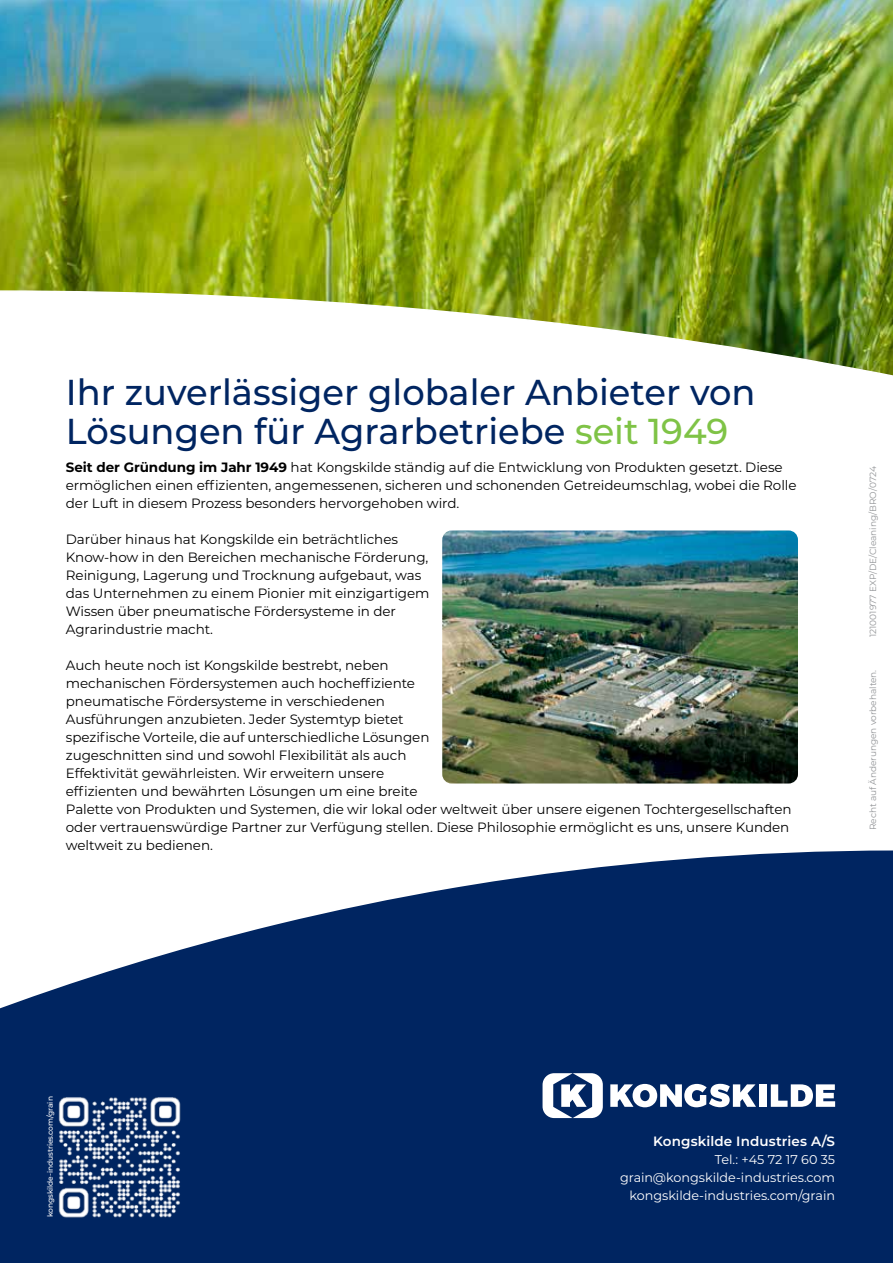
<style>
.page{position:relative;width:893px;height:1263px;background:#fff}
.page>*{position:absolute;margin:0;border:0;box-sizing:border-box;transform-origin:0 0}
.t1{font:500 36px/39px "Montserrat";color:#002561}
.t2{font:13.5px/18px "Montserrat";letter-spacing:-.005em;color:#000}
.t3{font:600 13.5px "Montserrat";letter-spacing:.01em;color:#fff}
.t4{font:12.75px/18px "Montserrat";color:#fff;text-align:right}
.t5{font:9px "Montserrat";letter-spacing:-.005em;color:#939598}
.t6{font:500 7.5px "Montserrat";letter-spacing:-.01em;color:#fff}
.s1{color:#7fc346}
.s2{font-weight:700}
</style>
<div class="page">
<svg style="left:0;top:850px;width:893px;height:413px;background:#224276"></svg>
<img style="left:56px;top:1093px;width:127px;height:127px">
<svg style="left:610px;top:1084px;width:146px;height:23px"></svg>
<div style="left:759px;top:1084px;width:7px;height:23px;background:#fff"></div>
<svg style="left:771px;top:1084px;width:64px;height:23px"></svg>
<svg style="left:543px;top:1073px;width:60px;height:45px"></svg>
<img style="left:0;top:0;width:893px;height:290px">
<svg style="left:0;top:290px;width:893px;height:86px"></svg>
<img style="left:442px;top:530px;width:356px;height:253px">
<h1 class="t1" style="left:66px;top:371px;width:691px">Ihr zuverlässiger globaler Anbieter von<br>Lösungen für Agrarbetriebe <span class="s1">seit 1949</span></h1>
<p class="t2" style="left:66px;top:458px;width:732px"><span class="s2">Seit der Gründung im Jahr 1949</span> hat Kongskilde ständig auf die Entwicklung von Produkten gesetzt. Diese ermöglichen einen effizienten, angemessenen, sicheren und schonenden Getreideumschlag, wobei die Rolle der Luft in diesem Prozess besonders hervorgehoben wird.</p>
<p class="t2" style="left:66px;top:530px;width:365px">Darüber hinaus hat Kongskilde ein beträchtliches Know-how in den Bereichen mechanische Förderung, Reinigung, Lagerung und Trocknung aufgebaut, was das Unternehmen zu einem Pionier mit einzigartigem Wissen über pneumatische Fördersysteme in der Agrarindustrie macht.</p>
<p class="t2" style="left:66px;top:656px;width:727px">Auch heute noch ist Kongskilde bestrebt, neben<br>mechanischen Fördersystemen auch hocheffiziente<br>pneumatische Fördersysteme in verschiedenen<br>Ausführungen anzubieten. Jeder Systemtyp bietet<br>spezifische Vorteile, die auf unterschiedliche Lösungen<br>zugeschnitten sind und sowohl Flexibilität als auch<br>Effektivität gewährleisten. Wir erweitern unsere<br>effizienten und bewährten Lösungen um eine breite<br>Palette von Produkten und Systemen, die wir lokal oder weltweit über unsere eigenen Tochtergesellschaften oder vertrauenswürdige Partner zur Verfügung stellen. Diese Philosophie ermöglicht es uns, unsere Kunden weltweit zu bedienen.</p>
<p class="t5" style="left:867px;top:637px;width:172px;rotate:-90deg">121001977 EXP/DE/Cleaning/BRO/0724</p>
<p class="t5" style="left:867px;top:830px;width:162px;rotate:-90deg">Recht auf Änderungen vorbehalten.</p>
<p class="t6" style="left:45px;top:1217px;width:122px;rotate:-90deg">kongskilde-industries.com/grain</p>
<p class="t3" style="left:653px;top:1132px;width:183px">Kongskilde Industries A/S</p>
<p class="t4" style="left:620px;top:1150px;width:216px">Tel.: +45 72 17 60 35 grain@kongskilde-industries.com kongskilde-industries.com/grain</p>
</div>
